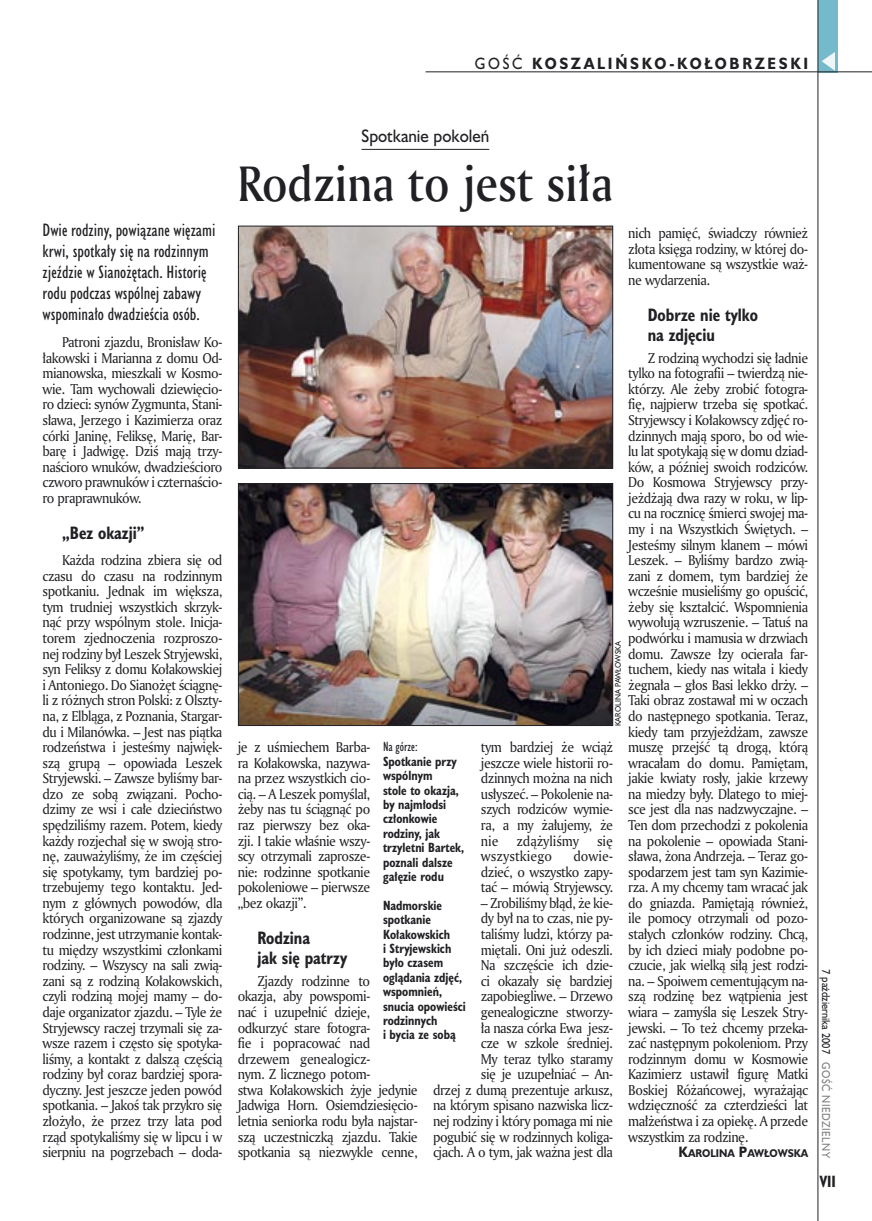
<style>
.page{position:relative;width:872px;height:1221px;background:#fff}
.page>*{position:absolute;margin:0;border:0;box-sizing:border-box;transform-origin:0 0}
._05a_tytyl_AmMd_32_pt{font:48px "Amerigo Md PL";color:#212125;scale:.9 1}
._06-4_lead_lokal_HuCn_11_pt{font:16.5px/21px "Humanst 521 Cn PL";color:#212125}
._04_srodtytul_HuCB_11_pt{font:700 16.5px/19.8px "Humanst 521 Cn PL";color:#212125;scale:.94 1}
._04-3_nadtytul_lokal{font:16.5px "Humanst 521 PL";color:#212125;scale:.94 1}
._15b_temat_prawo{font:700 15px "Humanst 521 PL";letter-spacing:.2em;color:#212125;scale:.9 1}
._17_pagina_prawa{font:700 15px "Humanst 521 Cn PL";color:#212125;scale:.94 1}
._01_body_tekst{font:13.8px/15.6px "Amerigo PL";letter-spacing:-.035em;color:#212125;text-align:justify;scale:.94 1}
._01_body_tekst-2{font:13.8px "Amerigo PL";letter-spacing:.005em;color:#212125;scale:.94 1}
._01_body_tekst-3{font:13.8px "Amerigo PL";letter-spacing:-.005em;color:#212125;scale:.94 1}
._09_podpis_zdjecia_HuCnB{font:700 12.3px/14.4px "Humanst 521 Cn PL";color:#212125;scale:.94 1}
._19_data_prawa{font:10.5px "Humanst 521 PL";color:#212125;scale:.9 1}
._19a_data_prawa_GOSC{font:10.5px "Humanst 521 PL";letter-spacing:.05em;color:#7f7f83;scale:.9 1}
._12a_autor_na_koncu_HuBd{font:700 10.35px "Humanst 521 PL";color:#212125;scale:.9 1}
._09a_autor_zdjecia_Hu_5_pt{font:7.5px "Humanst 521 PL";color:#212125;scale:.94 1}
.s1{font-weight:400}
.s2{font-size:13.8px}
</style>
<div class="page">
<div style="left:818px;top:0;width:19px;height:72px;background:#75baca"></div>
<svg style="left:821px;top:52px;width:14px;height:19px"></svg>
<hr style="left:425px;top:72px;width:447px;height:1px;background:#212125">
<hr style="left:817px;top:0;width:1px;height:1220px;background:#212125">
<hr style="left:361px;top:149px;width:128px;height:1px;background:#212125">
<img style="left:240px;top:228px;width:371px;height:238px">
<div style="left:238px;top:226px;width:375px;height:242px;border:1px solid #212125"></div>
<img style="left:240px;top:485px;width:371px;height:238px">
<div style="left:238px;top:483px;width:375px;height:242px;border:1px solid #212125"></div>
<p class="_15b_temat_prawo" style="left:475px;top:53px;width:372px"><span class="s1">GOŚĆ</span> KOSZALIŃSKO-KOŁOBRZESKI</p>
<p class="_06-4_lead_lokal_HuCn_11_pt" style="left:43px;top:219px;width:174px">Dwie rodziny, powiązane więzami krwi, spotkały się na rodzinnym zjeździe w Sianożętach. Historię rodu podczas wspólnej zabawy wspominało dwadzieścia osób.</p>
<p class="_01_body_tekst" style="left:43px;top:334px;width:193px;text-indent:20px">Patroni zjazdu, Bronisław Ko&shy;łakowski i Marianna z domu Od&shy;mianowska, mieszkali w Kosmo&shy;wie. Tam wychowali dziewięcio&shy;ro dzieci: synów Zygmunta, Stani&shy;sława, Jerzego i Kazimierza oraz córki Janinę, Feliksę, Marię, Bar&shy;barę i Jadwigę. Dziś mają trzy&shy;naścioro wnuków, dwadzieścioro czworo prawnuków i czternaścio&shy;ro praprawnuków.</p>
<p class="_04_srodtytul_HuCB_11_pt" style="left:62px;top:522px;width:89px">„Bez okazji”</p>
<p class="_01_body_tekst" style="left:43px;top:552px;width:193px;text-indent:20px">Każda rodzina zbiera się od czasu do czasu na rodzinnym spotkaniu. Jednak im większa, tym trudniej wszystkich skrzyk&shy;nąć przy wspólnym stole. Inicja&shy;torem zjednoczenia rozproszo&shy;nej rodziny był Leszek Stryjewski, syn Feliksy z domu Kołakowskiej i Antoniego. Do Sianożęt ściągnę&shy;li z różnych stron Polski: z Olszty&shy;na, z Elbląga, z Poznania, Stargar&shy;du i Milanówka. – Jest nas piątka rodzeństwa i jesteśmy najwięk&shy;szą grupą – opowiada Leszek Stryjewski. – Zawsze byliśmy bar&shy;dzo ze sobą związani. Pocho&shy;dzimy ze wsi i całe dzieciństwo spędziliśmy razem. Potem, kiedy każdy rozjechał się w swoją stro&shy;nę, zauważyliśmy, że im częściej się spotykamy, tym bardziej po&shy;trzebujemy tego kontaktu. Jed&shy;nym z głównych powodów, dla których organizowane są zjazdy rodzinne, jest utrzymanie kontak&shy;tu między wszystkimi członkami rodziny. – Wszyscy na sali zwią&shy;zani są z rodziną Kołakowskich, czyli rodziną mojej mamy – do&shy;daje organizator zjazdu. – Tyle że Stryjewscy raczej trzymali się za&shy;wsze razem i często się spotyka&shy;liśmy, a kontakt z dalszą częścią rodziny był coraz bardziej spora&shy;dyczny. Jest jeszcze jeden powód spotkania. – Jakoś tak przykro się złożyło, że przez trzy lata pod rząd spotykaliśmy się w lipcu i w sierpniu na pogrzebach – doda-</p>
<p class="_04-3_nadtytul_lokal" style="left:361px;top:125px;width:137px">Spotkanie pokoleń</p>
<p class="_05a_tytyl_AmMd_32_pt" style="left:238px;top:152px;width:419px">Rodzina to jest siła</p>
<p class="_01_body_tekst" style="left:628px;top:225px;width:193px">nich pamięć, świadczy również złota księga rodziny, w której do&shy;kumentowane są wszystkie waż&shy;ne wydarzenia.</p>
<p class="_04_srodtytul_HuCB_11_pt" style="left:648px;top:304px;width:119px">Dobrze nie tylko na zdjęciu</p>
<p class="_01_body_tekst" style="left:628px;top:349px;width:193px;text-indent:20px">Z rodziną wychodzi się ładnie tylko na fotografii – twierdzą nie&shy;którzy. Ale żeby zrobić fotogra&shy;fię, najpierw trzeba się spotkać.<br>Stryjewscy i Kołakowscy zdjęć ro&shy;dzinnych mają sporo, bo od wie&shy;lu lat spotykają się w domu dziad&shy;ków, a później swoich rodziców.<br>Do Kosmowa Stryjewscy przy&shy;jeżdżają dwa razy w roku, w lip&shy;cu na rocznicę śmierci swojej ma&shy;my i na Wszystkich Świętych. – Jesteśmy silnym klanem – mówi Leszek. – Byliśmy bardzo zwią&shy;zani z domem, tym bardziej że wcześnie musieliśmy go opuścić, żeby się kształcić. Wspomnienia wywołują wzruszenie. – Tatuś na podwórku i mamusia w drzwiach domu. Zawsze łzy ocierała far&shy;tuchem, kiedy nas witała i kiedy żegnała – głos Basi lekko drży. – Taki obraz zostawał mi w oczach do następnego spotkania. Teraz, kiedy tam przyjeżdżam, zawsze muszę przejść tą drogą, którą wracałam do domu. Pamiętam, jakie kwiaty rosły, jakie krzewy na miedzy były. Dlatego to miej&shy;sce jest dla nas nadzwyczajne. – Ten dom przechodzi z pokolenia na pokolenie – opowiada Stani&shy;sława, żona Andrzeja. – Teraz go&shy;spodarzem jest tam syn Kazimie&shy;rza. A my chcemy tam wracać jak do gniazda. Pamiętają również, ile pomocy otrzymali od pozo&shy;stałych członków rodziny. Chcą, by ich dzieci miały podobne po&shy;czucie, jak wielką siłą jest rodzi&shy;na. – Spoiwem cementującym na&shy;szą rodzinę bez wątpienia jest wiara – zamyśla się Leszek Stry&shy;jewski. – To też chcemy przeka&shy;zać następnym pokoleniom. Przy rodzinnym domu w Kosmowie Kazimierz ustawił figurę Matki Boskiej Różańcowej, wyrażając wdzięczność za czterdzieści lat małżeństwa i za opiekę. A przede wszystkim za rodzinę.</p>
<p class="_12a_autor_na_koncu_HuBd" style="left:678px;top:1146px;width:145px"><span class="s2">K</span>AROLINA <span class="s2">P</span>AWŁOWSKA</p>
<p class="_09a_autor_zdjecia_Hu_5_pt" style="left:613px;top:726px;width:92px;rotate:-90deg">KAROLINA PAWŁOWSKA</p>
<p class="_01_body_tekst" style="left:481px;top:739px;width:142px">tym bardziej że wciąż jeszcze wiele historii ro&shy;dzinnych można na nich usłyszeć. – Pokolenie na&shy;szych rodziców wymie&shy;ra, a my żałujemy, że nie</p>
<p class="_01_body_tekst" style="left:238px;top:739px;width:142px">je z uśmiechem Barba&shy;ra Kołakowska, nazywa&shy;na przez wszystkich cio&shy;cią. – A Leszek pomyślał, żeby nas tu ściągnąć po raz pierwszy bez oka&shy;zji. I takie właśnie wszy&shy;scy otrzymali zaprosze&shy;nie: rodzinne spotkanie pokoleniowe – pierwsze „bez okazji”.</p>
<p class="_04_srodtytul_HuCB_11_pt" style="left:257px;top:927px;width:97px">Rodzina<br>jak się patrzy</p>
<p class="_01_body_tekst" style="left:238px;top:972px;width:193px;text-align:left;text-indent:20px">Zjazdy rodzinne to<br>okazja, aby powspomi-<br>nać i uzupełnić dzieje, odkurzyć stare fotogra-<br>fie i popracować nad drzewem genealogicz-<br>nym. Z licznego potom-<br>stwa Kołakowskich żyje jedynie<br>Jadwiga Horn. Osiemdziesięcio&shy;letnia seniorka rodu była najstar&shy;szą uczestniczką zjazdu. Takie spotkania są niezwykle cenne,</p>
<p class="_09_podpis_zdjecia_HuCnB" style="left:383px;top:739px;width:88px"><span class="s1">Na górze:<br></span>Spotkanie przy wspólnym<br>stole to okazja, by najmłodsi członkowie rodziny, jak trzyletni Bartek, poznali dalsze gałęzie rodu</p>
<p class="_09_podpis_zdjecia_HuCnB" style="left:383px;top:897px;width:90px">Nadmorskie spotkanie<br>Kołakowskich<br>i Stryjewskich było czasem oglądania zdjęć, wspomnień, snucia opowieści rodzinnych<br>i bycia ze sobą</p>
<p class="_01_body_tekst-3" style="left:516px;top:831px;width:68px">zdążyliśmy</p>
<p class="_01_body_tekst" style="left:597px;top:832px;width:18px">się</p>
<p class="_01_body_tekst-2" style="left:481px;top:847px;width:77px">wszystkiego</p>
<p class="_01_body_tekst" style="left:481px;top:848px;width:142px;text-indent:92px">dowie&shy;dzieć, o wszystko zapy&shy;tać – mówią Stryjewscy.</p>
<p class="_01_body_tekst" style="left:433px;top:894px;width:193px;text-align:right">– Zrobiliśmy błąd, że kie-<br>dy był na to czas, nie py-<br>taliśmy ludzi, którzy pa-<br>miętali. Oni już odeszli.<br>Na szczęście ich dzie-<br>ci okazały się bardziej zapobiegliwe. – Drzewo genealogiczne stworzy-<br>ła nasza córka Ewa jesz-<br>cze w szkole średniej.<br>My teraz tylko staramy<br>się je uzupełniać – An-<br>drzej z dumą prezentuje arkusz, na którym spisano nazwiska licz&shy;nej rodziny i który pomaga mi nie pogubić się w rodzinnych koliga&shy;cjach. A o tym, jak ważna jest dla</p>
<p class="_19_data_prawa" style="left:833px;top:969px;width:95px;rotate:90deg">7 października 2007</p>
<p class="_19a_data_prawa_GOSC" style="left:833px;top:1062px;width:108px;rotate:90deg">GOŚĆ NIEDZIELNY</p>
<p class="_17_pagina_prawa" style="left:819px;top:1171px;width:19px">VII</p>
</div>
